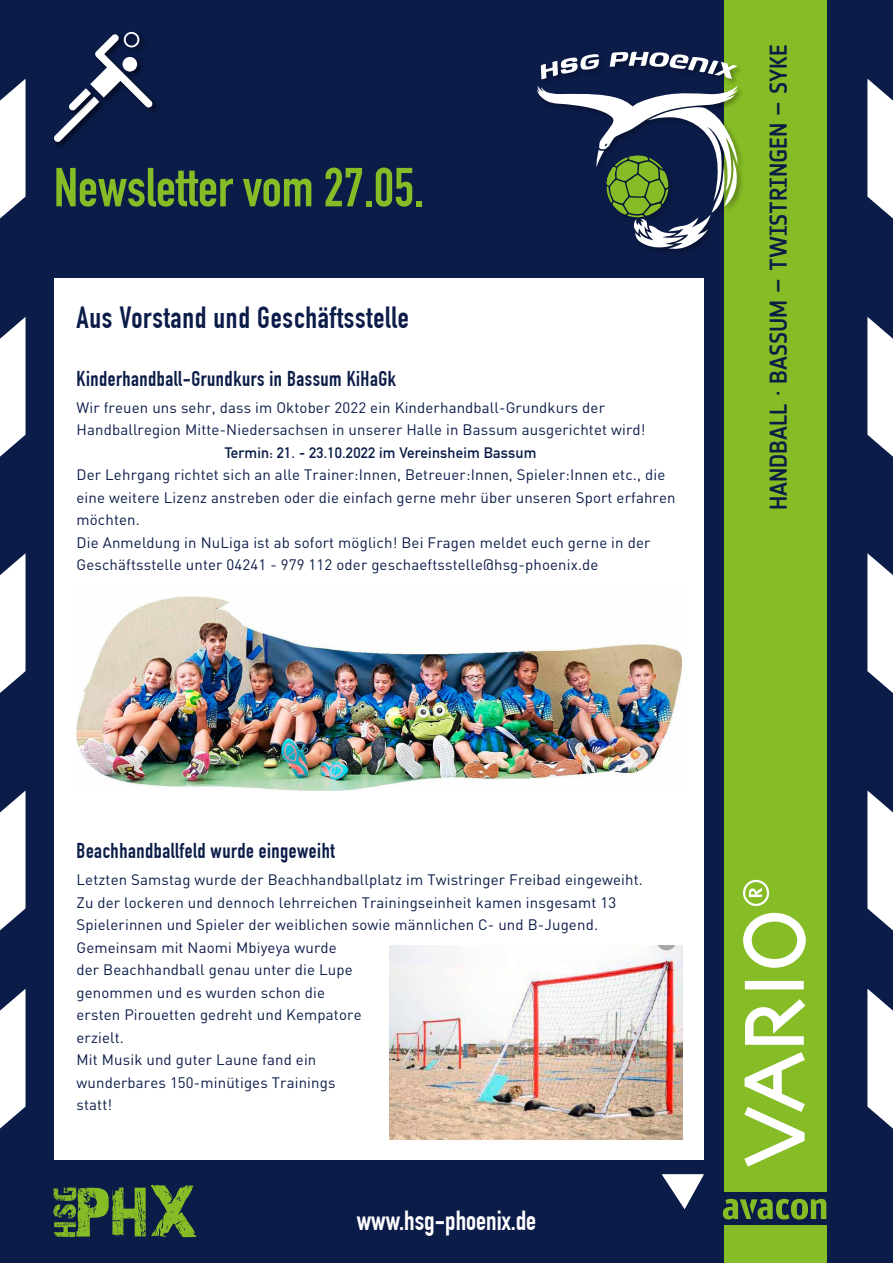
<style>
.page{position:relative;width:893px;height:1263px;background:#0c1c49}
.page>*{position:absolute;margin:0;border:0;box-sizing:border-box;transform-origin:0 0}
.t1{font:700 54px "DIN Condensed";color:#86bc25}
.t2{font:700 30px "DIN Condensed";letter-spacing:.025em;color:#0c1c49}
.t3{font:700 27px "DIN Condensed";color:#fff}
.t4{font:500 24px "Notes Soft";color:#0c1c45}
.t5{font:700 21px "DIN Condensed";letter-spacing:.025em;color:#0c1c49}
.t6{font:15px/22.5px "DIN";letter-spacing:.01em;color:#0c1c49}
.t7{font:15px "DIN Mittelschrift Std";letter-spacing:.01em;color:#0c1c49}
</style>
<div class="page">
<svg style="left:53px;top:1185px;width:143px;height:52px"></svg>
<div style="left:724px;top:0;width:102px;height:1046px;background:#86bc25"></div>
<div style="left:724px;top:1037px;width:102px;height:154px;background:#86bc25"></div>
<div style="left:724px;top:1225px;width:102px;height:38px;background:#86bc25"></div>
<div style="left:54px;top:279px;width:650px;height:881px;background:#fff"></div>
<svg style="left:723px;top:1199px;width:103px;height:20px"></svg>
<svg style="left:745px;top:981px;width:59px;height:8px"></svg>
<svg style="left:744px;top:1052px;width:61px;height:114px"></svg>
<svg style="left:743px;top:913px;width:63px;height:55px"></svg>
<svg style="left:745px;top:999px;width:60px;height:46px"></svg>
<svg style="left:743px;top:880px;width:26px;height:26px"></svg>
<div style="left:53px;top:95px;width:53px;height:54px;background:#000;opacity:.3"></div>
<div style="left:89px;top:33px;width:71px;height:82px;background:#000;opacity:.3"></div>
<svg style="left:54px;top:32px;width:98px;height:110px"></svg>
<div style="left:535px;top:50px;width:210px;height:206px;background:#000;opacity:.3"></div>
<svg style="left:537px;top:85px;width:202px;height:168px"></svg>
<svg style="left:541px;top:54px;width:58px;height:25px"></svg>
<svg style="left:610px;top:51px;width:127px;height:28px"></svg>
<svg style="left:0;top:317px;width:26px;height:140px"></svg>
<svg style="left:867px;top:317px;width:26px;height:140px;background:#d4d7df"></svg>
<svg style="left:0;top:79px;width:26px;height:140px"></svg>
<svg style="left:867px;top:79px;width:26px;height:140px;background:#d4d7df"></svg>
<svg style="left:0;top:553px;width:26px;height:140px;background:#d4d7df"></svg>
<svg style="left:867px;top:553px;width:26px;height:140px;background:#d4d7df"></svg>
<svg style="left:0;top:989px;width:26px;height:140px;background:#d4d7df"></svg>
<svg style="left:867px;top:989px;width:26px;height:140px;background:#d4d7df"></svg>
<svg style="left:0;top:790px;width:26px;height:141px"></svg>
<svg style="left:867px;top:790px;width:26px;height:141px"></svg>
<svg style="left:662px;top:1174px;width:42px;height:35px"></svg>
<img style="left:77px;top:596px;width:605px;height:195px">
<img style="left:389px;top:946px;width:294px;height:194px">
<h1 class="t1" style="left:54px;top:156px;width:372px">Newsletter vom 27.05.</h1>
<h2 class="t2" style="left:77px;top:299px;width:334px">Aus Vorstand und Geschäftsstelle</h2>
<h3 class="t5" style="left:77px;top:366px;width:321px">Kinderhandball-Grundkurs in Bassum KiHaGk</h3>
<p class="t6" style="left:77px;top:396px;width:571px">Wir freuen uns sehr, dass im Oktober 2022 ein Kinderhandball-Grundkurs der<br>Handballregion Mitte-Niedersachsen in unserer Halle in Bassum ausgerichtet wird!</p>
<p class="t7" style="left:225px;top:444px;width:313px">Termin: 21. - 23.10.2022 im Vereinsheim Bassum</p>
<p class="t6" style="left:77px;top:463px;width:601px">Der Lehrgang richtet sich an alle Trainer:Innen, Betreuer:Innen, Spieler:Innen etc., die eine weitere Lizenz anstreben oder die einfach gerne mehr über unseren Sport erfahren möchten.<br>Die Anmeldung in NuLiga ist ab sofort möglich! Bei Fragen meldet euch gerne in der Geschäftsstelle unter 04241 - 979 112 oder geschaeftsstelle@hsg-phoenix.de</p>
<h3 class="t4" style="left:765px;top:510px;width:467px;rotate:-90deg">Handball · Bassum – Twistringen – Syke</h3>
<h3 class="t5" style="left:77px;top:839px;width:260px">Beachhandballfeld wurde eingeweiht</h3>
<p class="t6" style="left:77px;top:868px;width:568px">Letzten Samstag wurde der Beachhandballplatz im Twistringer Freibad eingeweiht.<br>Zu der lockeren und dennoch lehrreichen Trainingseinheit kamen insgesamt 13<br>Spielerinnen und Spieler der weiblichen sowie männlichen C- und B-Jugend.<br>Gemeinsam mit Naomi Mbiyeya wurde<br>der Beachhandball genau unter die Lupe<br>genommen und es wurden schon die<br>ersten Pirouetten gedreht und Kempatore<br>erzielt.<br>Mit Musik und guter Laune fand ein<br>wunderbares 150-minütiges Trainings<br>statt!</p>
<h3 class="t3" style="left:357px;top:1205px;width:181px">www.hsg-phoenix.de</h3>
</div>
